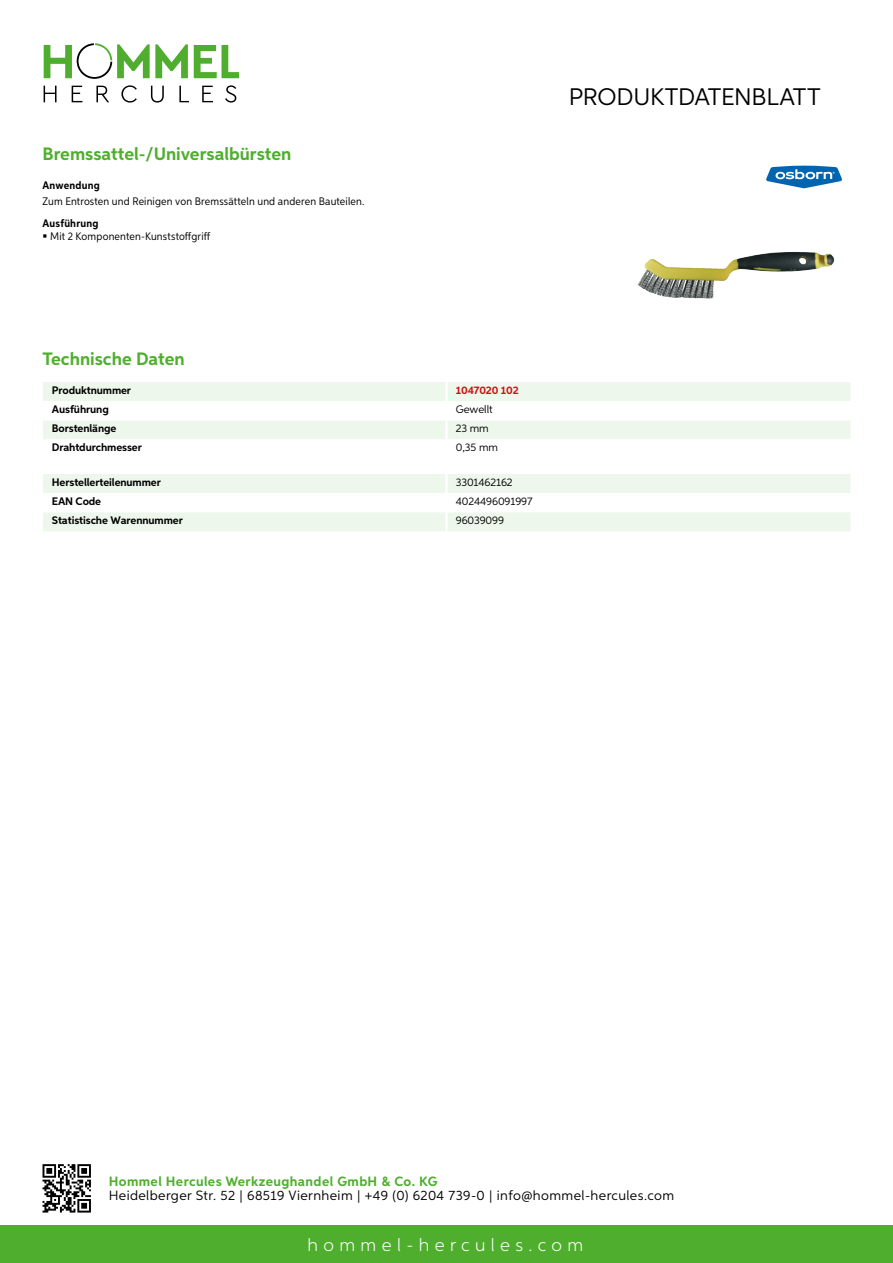
<style>
.page{position:relative;width:893px;height:1263px;background:#fff}
.page>*{position:absolute;margin:0;border:0;box-sizing:border-box;transform-origin:0 0}
.t1{font:24px "Aspira";letter-spacing:-.01em;color:#000}
.t2{font:700 18px "Aspira";color:#50ae2f}
.t3{font:300 18px "Aspira";letter-spacing:.3em;color:#fff}
.t4{font:13.5px "Aspira";letter-spacing:.03em;color:#000}
.t5{font:700 13.5px "Aspira";letter-spacing:.03em;color:#50ae2f}
.t6{font:700 10.95px "Aspira";letter-spacing:-.01em;color:#000}
.t7{font:10.95px "Aspira Nar";letter-spacing:.015em;color:#000}
.t8{font:10.95px "Aspira";letter-spacing:-.01em;color:#000}
.t9{font:700 10.95px "Aspira Nar";letter-spacing:.02em;color:#000}
.t10{font:700 10.95px "Aspira";letter-spacing:-.01em;color:#cd1013}
</style>
<div class="page">
<div style="left:0;top:1226px;width:893px;height:37px;background:#50ae2f"></div>
<svg style="left:43px;top:1164px;width:48px;height:48px"></svg>
<svg style="left:194px;top:45px;width:45px;height:33px"></svg>
<svg style="left:44px;top:43px;width:144px;height:36px"></svg>
<svg style="left:44px;top:86px;width:13px;height:16px"></svg>
<svg style="left:72px;top:86px;width:10px;height:16px"></svg>
<svg style="left:96px;top:86px;width:13px;height:16px"></svg>
<svg style="left:121px;top:85px;width:16px;height:18px"></svg>
<svg style="left:151px;top:86px;width:13px;height:17px"></svg>
<svg style="left:179px;top:86px;width:10px;height:16px"></svg>
<svg style="left:202px;top:86px;width:11px;height:16px"></svg>
<svg style="left:225px;top:85px;width:11px;height:18px"></svg>
<div style="left:43px;top:382px;width:807px;height:19px;background:#eef7eb"></div>
<div style="left:43px;top:421px;width:807px;height:18px;background:#eef7eb"></div>
<hr style="left:445px;top:382px;width:3px;height:19px;background:#fff">
<hr style="left:445px;top:420px;width:3px;height:19px;background:#fff">
<svg style="left:43px;top:474px;width:807px;height:57px"></svg>
<hr style="left:445px;top:512px;width:3px;height:19px;background:#fff">
<img style="left:638px;top:252px;width:196px;height:46px">
<svg style="left:766px;top:166px;width:76px;height:22px"></svg>
<h2 class="t2" style="left:43px;top:142px;width:250px">Bremssattel-/Universalbürsten</h2>
<p class="t9" style="left:43px;top:179px;width:59px">Anwendung</p>
<p class="t7" style="left:43px;top:194px;width:323px">Zum Entrosten und Reinigen von Bremssätteln und anderen Bauteilen.</p>
<p class="t9" style="left:43px;top:216px;width:58px">Ausführung</p>
<p class="t7" style="left:50px;top:229px;width:162px">Mit 2 Komponenten-Kunststoffgriff</p>
<h1 class="t1" style="left:569px;top:82px;width:253px">Produktdatenblatt</h1>
<h2 class="t2" style="left:43px;top:348px;width:144px">Technische Daten</h2>
<p class="t6" style="left:52px;top:383px;width:81px">Produktnummer</p>
<p class="t10" style="left:456px;top:383px;width:64px">1047020 102</p>
<p class="t6" style="left:52px;top:403px;width:58px">Ausführung</p>
<p class="t8" style="left:456px;top:403px;width:38px">Gewellt</p>
<p class="t6" style="left:52px;top:422px;width:66px">Borstenlänge</p>
<p class="t8" style="left:456px;top:422px;width:34px">23 mm</p>
<p class="t6" style="left:52px;top:441px;width:91px">Drahtdurchmesser</p>
<p class="t8" style="left:456px;top:441px;width:44px">0,35 mm</p>
<p class="t6" style="left:52px;top:475px;width:111px">Herstellerteilenummer</p>
<p class="t8" style="left:456px;top:475px;width:58px">3301462162</p>
<p class="t6" style="left:52px;top:495px;width:51px">EAN Code</p>
<p class="t8" style="left:456px;top:495px;width:78px">4024496091997</p>
<p class="t6" style="left:52px;top:514px;width:132px">Statistische Warennummer</p>
<p class="t8" style="left:456px;top:514px;width:50px">96039099</p>
<p class="t5" style="left:109px;top:1172px;width:330px">Hommel Hercules Werkzeughandel GmbH &amp; Co. KG</p>
<p class="t4" style="left:109px;top:1187px;width:567px">Heidelberger Str. 52 | 68519 Viernheim | +49 (0) 6204 739-0 | info@hommel-hercules.com</p>
<h2 class="t3" style="left:307px;top:1234px;width:277px">hommel-hercules.com</h2>
</div>
